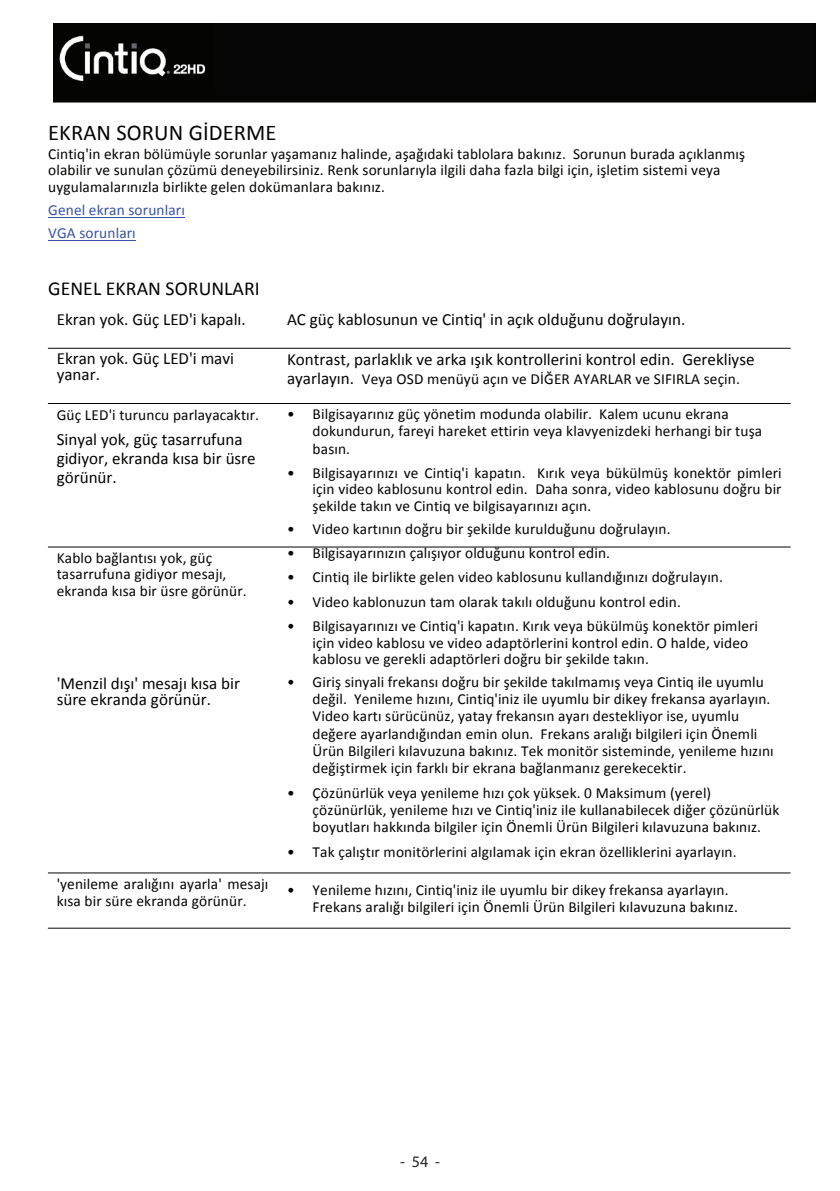
<style>
.page{position:relative;width:840px;height:1191px;background:#fff}
.page>*{position:absolute;margin:0;border:0;box-sizing:border-box;transform-origin:0 0}
.t1{font:22.4px "Calibri";letter-spacing:.005em;color:#040503}
.t2{font:19.8px "Calibri";letter-spacing:.005em;color:#040503}
.t3{font:17px/16.4px "Calibri";color:#040503}
.t4{font:16px "Myriad Pro";color:#231f20}
.t5{font:15.4px/17.4px "Calibri";letter-spacing:.01em;color:#040503}
.t6{font:15.4px/22.4px "Calibri";letter-spacing:.01em;color:#3853a3}
.s1{font-size:17px}
</style>
<div class="page">
<img style="left:54px;top:23px;width:760px;height:80px">
<img style="left:55px;top:23px;width:161px;height:74px">
<hr style="left:48px;top:348px;width:741px;height:1px;background:#040503">
<hr style="left:48px;top:403px;width:741px;height:1px;background:#040503">
<hr style="left:48px;top:546px;width:741px;height:1px;background:#040503">
<hr style="left:48px;top:872px;width:741px;height:1px;background:#040503">
<hr style="left:48px;top:927px;width:741px;height:1px;background:#040503">
<hr style="left:48px;top:218px;width:137px;height:1px;background:#3853a3">
<hr style="left:48px;top:240px;width:88px;height:1px;background:#3853a3">
<div style="left:215px;top:23px;width:598px;height:70px;background:#050605"></div>
<h1 class="t1" style="left:48px;top:118px;width:230px">EKRAN SORUN GİDERME</h1>
<p class="t5" style="left:48px;top:146px;width:698px;line-height:16.2px">Cintiq'in ekran bölümüyle sorunlar yaşamanız halinde, aşağıdaki tablolara bakınız. Sorunun burada açıklanmış olabilir ve sunulan çözümü deneyebilirsiniz. Renk sorunlarıyla ilgili daha fazla bilgi için, işletim sistemi veya uygulamalarınızla birlikte gelen dokümanlara bakınız.</p>
<p class="t6" style="left:48px;top:199px;width:138px">Genel ekran sorunları<br>VGA sorunları</p>
<p class="t2" style="left:48px;top:276px;width:213px">GENEL EKRAN SORUNLARI</p>
<p class="t3" style="left:57px;top:311px;width:190px">Ekran yok. Güç LED'i kapalı.</p>
<p class="t3" style="left:287px;top:311px;width:399px">AC güç kablosunun ve Cintiq' in açık olduğunu doğrulayın.</p>
<p class="t3" style="left:57px;top:350px;width:179px">Ekran yok. Güç LED'i mavi yanar.</p>
<p class="t5" style="left:57px;top:406px;width:204px">Güç LED'i turuncu parlayacaktır.</p>
<p class="t3" style="left:57px;top:430px;width:200px;line-height:18.8px">Sinyal yok, güç tasarrufuna gidiyor, ekranda kısa bir üsre görünür.</p>
<p class="t3" style="left:287px;top:351px;width:468px">Kontrast, parlaklık ve arka ışık kontrollerini kontrol edin. Gerekliyse</p>
<p class="t5" style="left:287px;top:371px;width:454px"><span class="s1">ayarlayın.</span> Veya OSD menüyü açın ve DİĞER AYARLAR ve SIFIRLA seçin.</p>
<p class="t5" style="left:312px;top:405px;width:451px;text-indent:-26px">• Bilgisayarınız güç yönetim modunda olabilir. Kalem ucunu ekrana dokundurun, fareyi hareket ettirin veya klavyenizdeki herhangi bir tuşa basın.</p>
<p class="t5" style="left:312px;top:464px;width:470px;line-height:16.4px;text-align:justify;text-indent:-26px">• Bilgisayarınızı ve Cintiq'i kapatın. Kırık veya bükülmüş konektör pimleri için video kablosunu kontrol edin. Daha sonra, video kablosunu doğru bir şekilde takın ve Cintiq ve bilgisayarınızı açın.</p>
<p class="t5" style="left:287px;top:520px;width:385px">• Video kartının doğru bir şekilde kurulduğunu doğrulayın.</p>
<p class="t5" style="left:287px;top:544px;width:324px">• Bilgisayarınızın çalışıyor olduğunu kontrol edin.</p>
<p class="t5" style="left:287px;top:568px;width:437px">• Cintiq ile birlikte gelen video kablosunu kullandığınızı doğrulayın.</p>
<p class="t5" style="left:287px;top:593px;width:395px">• Video kablonuzun tam olarak takılı olduğunu kontrol edin.</p>
<p class="t5" style="left:312px;top:618px;width:447px;line-height:16.4px;text-indent:-26px">• Bilgisayarınızı ve Cintiq'i kapatın. Kırık veya bükülmüş konektör pimleri için video kablosu ve video adaptörlerini kontrol edin. O halde, video kablosu ve gerekli adaptörleri doğru bir şekilde takın.</p>
<p class="t5" style="left:312px;top:673px;width:462px;text-indent:-26px">• Giriş sinyali frekansı doğru bir şekilde takılmamış veya Cintiq ile uyumlu değil. Yenileme hızını, Cintiq'iniz ile uyumlu bir dikey frekansa ayarlayın.<br>Video kartı sürücünüz, yatay frekansın ayarı destekliyor ise, uyumlu değere ayarlandığından emin olun. Frekans aralığı bilgileri için Önemli Ürün Bilgileri kılavuzuna bakınız. Tek monitör sisteminde, yenileme hızını değiştirmek için farklı bir ekrana bağlanmanız gerekecektir.</p>
<p class="t5" style="left:312px;top:784px;width:468px;text-indent:-26px">• Çözünürlük veya yenileme hızı çok yüksek. 0 Maksimum (yerel) çözünürlük, yenileme hızı ve Cintiq'iniz ile kullanabilecek diğer çözünürlük boyutları hakkında bilgiler için Önemli Ürün Bilgileri kılavuzuna bakınız.</p>
<p class="t5" style="left:287px;top:843px;width:451px">• Tak çalıştır monitörlerini algılamak için ekran özelliklerini ayarlayın.</p>
<p class="t5" style="left:312px;top:881px;width:426px;text-indent:-26px">• Yenileme hızını, Cintiq'iniz ile uyumlu bir dikey frekansa ayarlayın.<br>Frekans aralığı bilgileri için Önemli Ürün Bilgileri kılavuzuna bakınız.</p>
<p class="t5" style="left:57px;top:550px;width:191px;line-height:16.4px">Kablo bağlantısı yok, güç tasarrufuna gidiyor mesajı, ekranda kısa bir üsre görünür.</p>
<p class="t3" style="left:57px;top:674px;width:185px">'Menzil dışı' mesajı kısa bir süre ekranda görünür.</p>
<p class="t5" style="left:57px;top:875px;width:213px">'yenileme aralığını ayarla' mesajı kısa bir süre ekranda görünür.</p>
<p class="t4" style="left:400px;top:1153px;width:41px">- 54 -</p>
</div>
